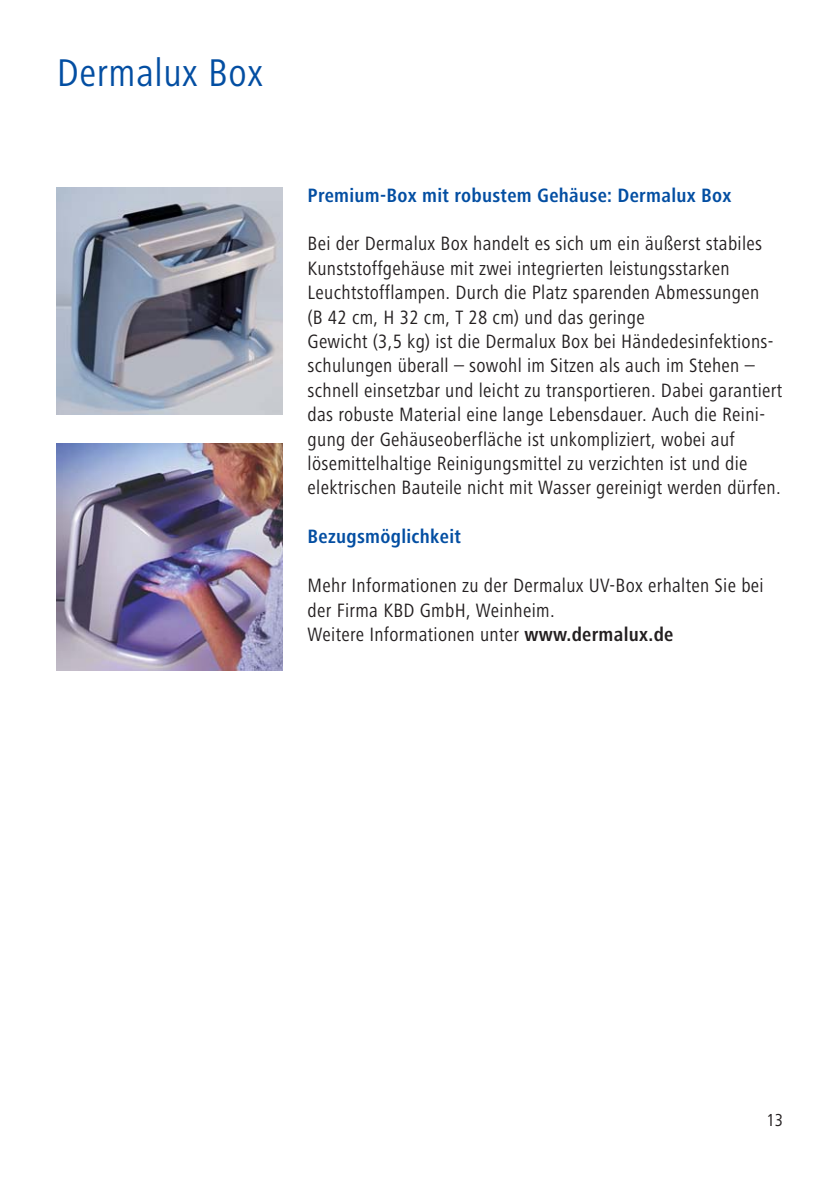
<style>
.page{position:relative;width:840px;height:1191px;background:#fff}
.page>*{position:absolute;margin:0;border:0;box-sizing:border-box;transform-origin:0 0}
.t1{font:40px "Hartmann";letter-spacing:.015em;color:#034ea2}
.t2{font:20px/24.4px "Hartmann";letter-spacing:.015em;color:#231f20}
.t3{font:700 20px "Hartmann";letter-spacing:.015em;color:#034ea2}
.t4{font:18px "Hartmann";color:#231f20}
.s1{font-weight:700}
</style>
<div class="page">
<img style="left:57px;top:187px;width:225px;height:227px">
<img style="left:57px;top:444px;width:225px;height:226px">
<h1 class="t1" style="left:57px;top:57px;width:207px">Dermalux Box</h1>
<p class="t3" style="left:307px;top:187px;width:425px">Premium-Box mit robustem Gehäuse: Dermalux Box</p>
<p class="t2" style="left:307px;top:233px;width:476px">Bei der Dermalux Box handelt es sich um ein äußerst stabiles Kunststoffgehäuse mit zwei integrierten leistungsstarken Leuchtstofflampen. Durch die Platz sparenden Abmessungen<br>(B 42 cm, H 32 cm, T 28 cm) und das geringe<br>Gewicht (3,5 kg) ist die Dermalux Box bei Händedesinfektions&shy;schulungen überall – sowohl im Sitzen als auch im Stehen – schnell einsetzbar und leicht zu transportieren. Dabei garantiert das robuste Material eine lange Lebensdauer. Auch die Reini&shy;gung der Gehäuseoberfläche ist unkompliziert, wobei auf lösemittelhaltige Reinigungsmittel zu verzichten ist und die elektrischen Bauteile nicht mit Wasser gereinigt werden dürfen.</p>
<p class="t3" style="left:307px;top:529px;width:155px">Bezugsmöglichkeit</p>
<p class="t2" style="left:307px;top:575px;width:457px">Mehr Informationen zu der Dermalux UV-Box erhalten Sie bei der Firma KBD GmbH, Weinheim.<br>Weitere Informationen unter <span class="s1">www.dermalux.de</span></p>
<p class="t4" style="left:766px;top:1113px;width:18px">13</p>
</div>
